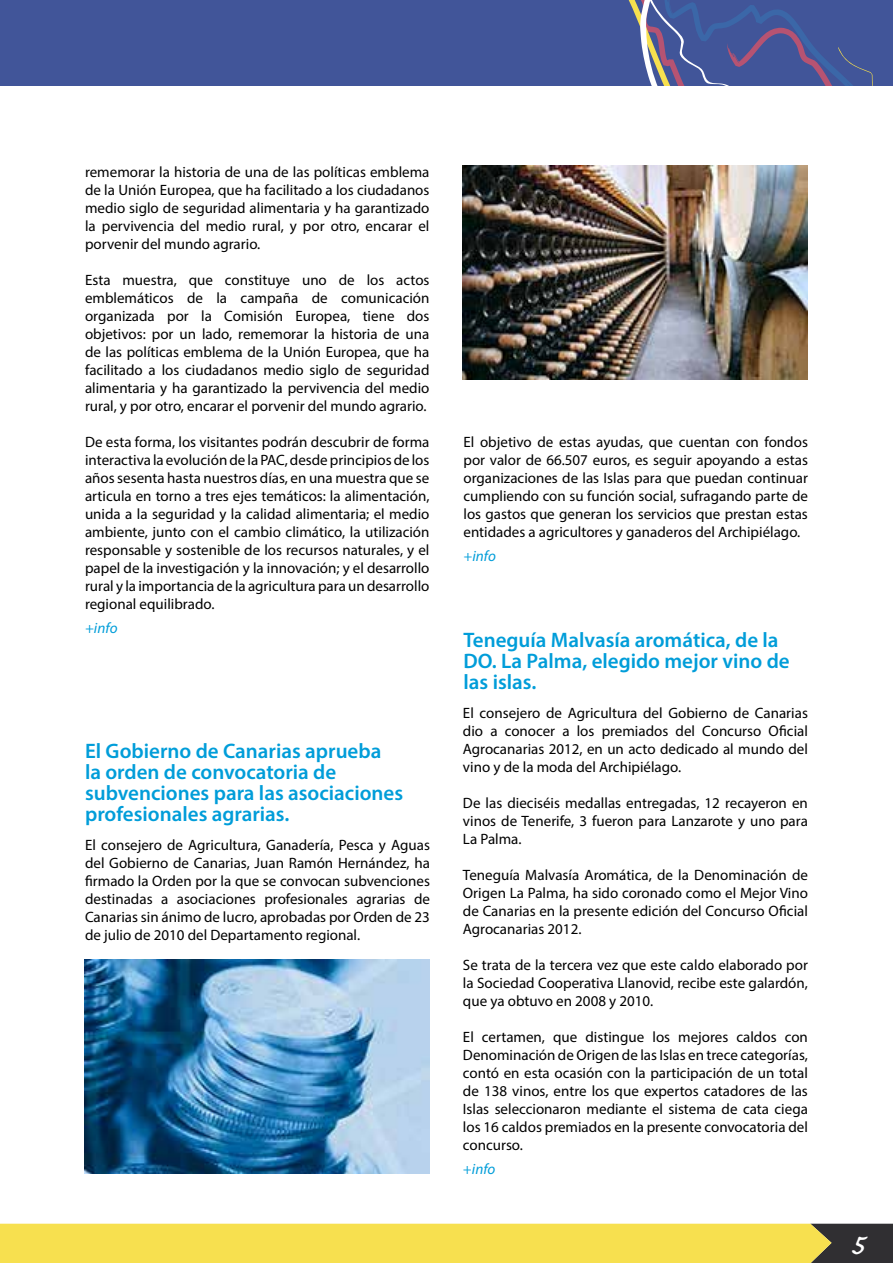
<style>
.page{position:relative;width:893px;height:1263px;background:#fff}
.page>*{position:absolute;margin:0;border:0;box-sizing:border-box;transform-origin:0 0}
.t1{font:600 36px "Caflisch Script Pro";color:#fff}
.t2{font:600 21px/21px "Myriad Pro";color:#009dd9}
.t3{font:15px/18px "Myriad Pro";color:#000;text-align:justify}
.t4{font:italic 15px "Myriad Pro";color:#009dd9}
</style>
<div class="page">
<svg style="left:0;top:1224px;width:893px;height:39px;background:#e7d14c"></svg>
<div style="left:0;top:0;width:893px;height:85px;background:#415599"></div>
<svg style="left:628px;top:0;width:245px;height:85px"></svg>
<img style="left:84px;top:959px;width:345px;height:215px">
<img style="left:463px;top:166px;width:345px;height:214px">
<p class="t3" style="left:85px;top:163px;width:346px">rememorar la historia de una de las políticas emblema de la Unión Europea, que ha facilitado a los ciudadanos medio siglo de seguridad alimentaria y ha garantizado la pervivencia del medio rural, y por otro, encarar el porvenir del mundo agrario.</p>
<p class="t3" style="left:85px;top:271px;width:346px">Esta muestra, que constituye uno de los actos emblemáticos de la campaña de comunicación organizada por la Comisión Europea, tiene dos objetivos: por un lado, rememorar la historia de una de las políticas emblema de la Unión Europea, que ha facilitado a los ciudadanos medio siglo de seguridad alimentaria y ha garantizado la pervivencia del medio rural, y por otro, encarar el porvenir del mundo agrario.</p>
<p class="t3" style="left:85px;top:433px;width:346px">De esta forma, los visitantes podrán descubrir de forma interactiva la evolución de la PAC, desde principios de los años sesenta hasta nuestros días, en una muestra que se articula en torno a tres ejes temáticos: la alimentación, unida a la seguridad y la calidad alimentaria; el medio ambiente, junto con el cambio climático, la utilización responsable y sostenible de los recursos naturales, y el papel de la investigación y la innovación; y el desarrollo rural y la importancia de la agricultura para un desarrollo regional equilibrado.</p>
<p class="t4" style="left:85px;top:619px;width:34px">+info</p>
<h2 class="t2" style="left:85px;top:740px;width:320px">El Gobierno de Canarias aprueba<br>la orden de convocatoria de subvenciones para las asociaciones profesionales agrarias.</h2>
<p class="t3" style="left:85px;top:835px;width:346px">El consejero de Agricultura, Ganadería, Pesca y Aguas del Gobierno de Canarias, Juan Ramón Hernández, ha firmado la Orden por la que se convocan subvenciones destinadas a asociaciones profesionales agrarias de Canarias sin ánimo de lucro, aprobadas por Orden de 23 de julio de 2010 del Departamento regional.</p>
<p class="t3" style="left:463px;top:433px;width:346px">El objetivo de estas ayudas, que cuentan con fondos por valor de 66.507 euros, es seguir apoyando a estas organizaciones de las Islas para que puedan continuar cumpliendo con su función social, sufragando parte de los gastos que generan los servicios que prestan estas entidades a agricultores y ganaderos del Archipiélago.</p>
<p class="t4" style="left:463px;top:547px;width:34px">+info</p>
<h2 class="t2" style="left:463px;top:629px;width:328px">Teneguía Malvasía aromática, de la<br>DO. La Palma, elegido mejor vino de las islas.</h2>
<p class="t3" style="left:463px;top:703px;width:346px">El consejero de Agricultura del Gobierno de Canarias dio a conocer a los premiados del Concurso Oficial Agrocanarias 2012, en un acto dedicado al mundo del vino y de la moda del Archipiélago.</p>
<p class="t3" style="left:463px;top:793px;width:346px">De las dieciséis medallas entregadas, 12 recayeron en vinos de Tenerife, 3 fueron para Lanzarote y uno para La Palma.</p>
<p class="t3" style="left:463px;top:865px;width:346px">Teneguía Malvasía Aromática, de la Denominación de Origen La Palma, ha sido coronado como el Mejor Vino de Canarias en la presente edición del Concurso Oficial Agrocanarias 2012.</p>
<p class="t3" style="left:463px;top:955px;width:346px">Se trata de la tercera vez que este caldo elaborado por la Sociedad Cooperativa Llanovid, recibe este galardón, que ya obtuvo en 2008 y 2010.</p>
<p class="t3" style="left:463px;top:1027px;width:346px">El certamen, que distingue los mejores caldos con Denominación de Origen de las Islas en trece categorías, contó en esta ocasión con la participación de un total de 138 vinos, entre los que expertos catadores de las Islas seleccionaron mediante el sistema de cata ciega los 16 caldos premiados en la presente convocatoria del concurso.</p>
<p class="t4" style="left:463px;top:1159px;width:34px">+info</p>
<h1 class="t1" style="left:850px;top:1225px;width:16px">5</h1>
</div>
